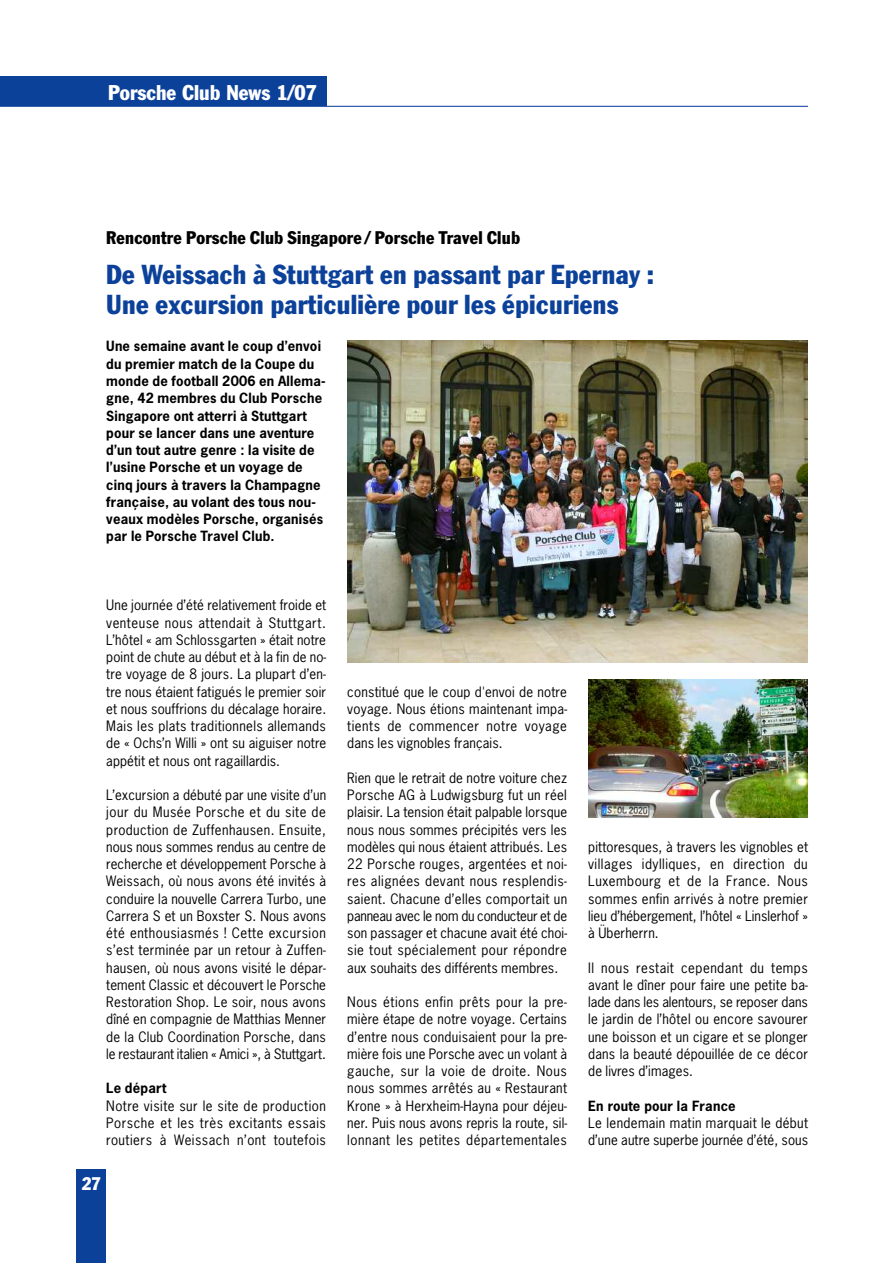
<style>
.page{position:relative;width:893px;height:1263px;background:#fff}
.page>*{position:absolute;margin:0;border:0;box-sizing:border-box;transform-origin:0 0}
.t1{font:condensed 27px/29.2px "Franklin Gothic";letter-spacing:.015em;color:#0c419a}
.t2{font:condensed 21px "Franklin Gothic";color:#fff}
.t3{font:condensed 18px "Franklin Gothic";letter-spacing:.015em;color:#000}
.t4{font:condensed 18px "Franklin Gothic";color:#fff}
.t5{font:13.5px/17.2px "News Gothic";letter-spacing:.01em;color:#000;text-align:justify}
.t6{font:700 13.35px/17.2px "News Gothic";letter-spacing:.015em;color:#000}
</style>
<div class="page">
<img style="left:347px;top:340px;width:461px;height:322px">
<img style="left:588px;top:679px;width:220px;height:138px">
<div style="left:0;top:77px;width:326px;height:29px;background:#0c419a"></div>
<div style="left:77px;top:1169px;width:29px;height:94px;background:#0c419a"></div>
<hr style="left:0;top:106px;width:808px;height:1px;background:#0c419a">
<h2 class="t2" style="left:108px;top:85px;width:210px">Porsche Club News 1/07</h2>
<h3 class="t3" style="left:106px;top:231px;width:415px">Rencontre Porsche Club Singapore / Porsche Travel Club</h3>
<h1 class="t1" style="left:106px;top:262px;width:549px">De Weissach à Stuttgart en passant par Epernay :<br>Une excursion particulière pour les épicuriens</h1>
<p class="t6" style="left:106px;top:338px;width:221px">Une semaine avant le coup d’envoi du premier match de la Coupe du monde de football 2006 en Allema&shy;gne, 42 membres du Club Porsche<br>Singapore ont atterri à Stuttgart pour se lancer dans une aventure d’un tout autre genre : la visite de l’usine Porsche et un voyage de cinq jours à travers la Champagne française, au volant des tous nou&shy;veaux modèles Porsche, organisés par le Porsche Travel Club.</p>
<p class="t5" style="left:106px;top:597px;width:221px">Une journée d’été relativement froide et venteuse nous attendait à Stuttgart.<br>L’hôtel « am Schlossgarten » était notre point de chute au début et à la fin de no&shy;tre voyage de 8 jours. La plupart d’en&shy;tre nous étaient fatigués le premier soir et nous souffrions du décalage horaire.<br>Mais les plats traditionnels allemands de « Ochs’n Willi » ont su aiguiser notre appétit et nous ont ragaillardis.</p>
<p class="t5" style="left:106px;top:787px;width:221px">L’excursion a débuté par une visite d’un jour du Musée Porsche et du site de production de Zuffenhausen. Ensuite, nous nous sommes rendus au centre de recherche et développement Porsche à Weissach, où nous avons été invités à conduire la nouvelle Carrera Turbo, une Carrera S et un Boxster S. Nous avons été enthousiasmés ! Cette excursion s’est terminée par un retour à Zuffen&shy;hausen, où nous avons visité le dépar&shy;tement Classic et découvert le Porsche Restoration Shop. Le soir, nous avons dîné en compagnie de Matthias Menner de la Club Coordination Porsche, dans le restaurant italien « Amici », à Stuttgart.</p>
<p class="t6" style="left:106px;top:1080px;width:62px">Le départ</p>
<p class="t5" style="left:106px;top:1097px;width:221px">Notre visite sur le site de production Porsche et les très excitants essais routiers à Weissach n’ont toutefois</p>
<h3 class="t4" style="left:82px;top:1177px;width:21px">27</h3>
<p class="t5" style="left:347px;top:683px;width:221px">constitué que le coup d'envoi de notre voyage. Nous étions maintenant impa&shy;tients de commencer notre voyage dans les vignobles français.</p>
<p class="t5" style="left:347px;top:769px;width:221px">Rien que le retrait de notre voiture chez Porsche AG à Ludwigsburg fut un réel plaisir. La tension était palpable lorsque nous nous sommes précipités vers les modèles qui nous étaient attribués. Les 22 Porsche rouges, argentées et noi&shy;res alignées devant nous resplendis&shy;saient. Chacune d’elles comportait un panneau avec le nom du conducteur et de son passager et chacune avait été choi&shy;sie tout spécialement pour répondre aux souhaits des différents membres.</p>
<p class="t5" style="left:347px;top:994px;width:221px">Nous étions enfin prêts pour la pre&shy;mière étape de notre voyage. Certains d’entre nous conduisaient pour la pre&shy;mière fois une Porsche avec un volant à gauche, sur la voie de droite. Nous nous sommes arrêtés au « Restaurant Krone » à Herxheim-Hayna pour déjeu&shy;ner. Puis nous avons repris la route, sil&shy;lonnant les petites départementales</p>
<p class="t5" style="left:588px;top:838px;width:221px">pittoresques, à travers les vignobles et villages idylliques, en direction du Luxembourg et de la France. Nous sommes enfin arrivés à notre premier lieu d’hébergement, l’hôtel « Linslerhof » à Überherrn.</p>
<p class="t5" style="left:588px;top:959px;width:221px">Il nous restait cependant du temps avant le dîner pour faire une petite ba&shy;lade dans les alentours, se reposer dans le jardin de l’hôtel ou encore savourer une boisson et un cigare et se plonger dans la beauté dépouillée de ce décor de livres d’images.</p>
<p class="t6" style="left:588px;top:1097px;width:149px">En route pour la France</p>
<p class="t5" style="left:588px;top:1114px;width:221px">Le lendemain matin marquait le début d’une autre superbe journée d’été, sous</p>
</div>
